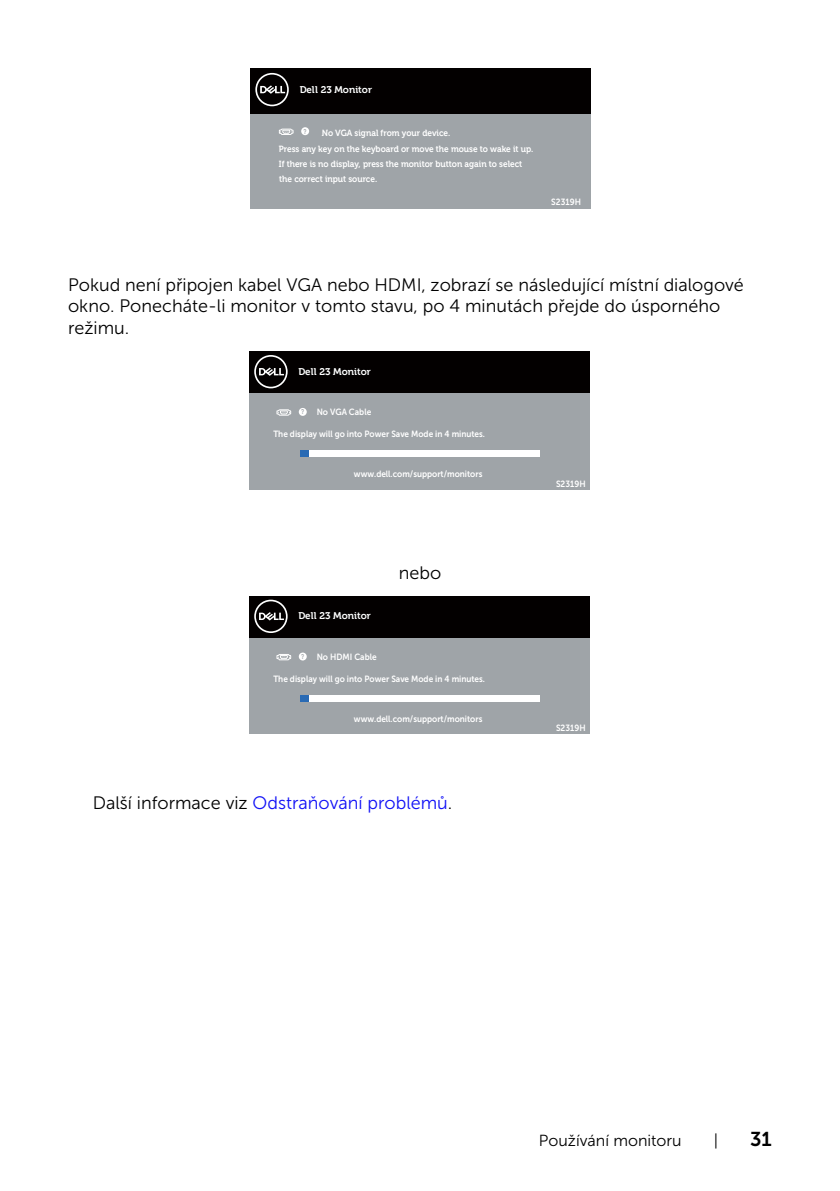
<style>
.page{position:relative;width:840px;height:1191px;background:#fff}
.page>*{position:absolute;margin:0;border:0;box-sizing:border-box;transform-origin:0 0}
.t1{font:20px "Museo Sans For Dell 700";color:#000}
.text{font:18px/21.6px "Museo Sans For Dell 300";color:#000}
.drawing{font:18px "Museo Sans For Dell 300";color:#1111f6}
.t2{font:16px "Museo Sans For Dell 300";color:#000}
.t3{font:700 9.8px "Museo For Dell";color:#fff}
.t4{font:9px "Museo Sans For Dell 700";color:#fff;scale:.92 1}
.t5{font:700 9px/16.4px "Museo For Dell";color:#fff;scale:.92 1}
.t6{font:700 6.8px "Arial";color:#9fa4a8;scale:.73 1}
.s1{color:#000}
</style>
<div class="page">
<div style="left:249px;top:108px;width:341px;height:101px;background:#9fa4a8"></div>
<div style="left:250px;top:68px;width:340px;height:45px;background:#030000"></div>
<svg style="left:255px;top:73px;width:33px;height:33px"></svg>
<div style="left:301px;top:127px;width:8px;height:8px;background:#fff;border-radius:50%"></div>
<svg style="left:278px;top:128px;width:15px;height:7px"></svg>
<div style="left:249px;top:388px;width:340px;height:101px;background:#9fa4a8"></div>
<div style="left:250px;top:352px;width:339px;height:41px;background:#030000"></div>
<div style="left:300px;top:451px;width:239px;height:6px;background:#fff"></div>
<div style="left:300px;top:451px;width:8px;height:6px;background:#296ab4"></div>
<div style="left:298px;top:408px;width:8px;height:8px;background:#fff;border-radius:50%"></div>
<svg style="left:276px;top:409px;width:15px;height:7px"></svg>
<svg style="left:254px;top:355px;width:33px;height:33px"></svg>
<div style="left:249px;top:632px;width:340px;height:102px;background:#9fa4a8"></div>
<div style="left:250px;top:596px;width:339px;height:41px;background:#030000"></div>
<div style="left:300px;top:695px;width:239px;height:6px;background:#fff"></div>
<div style="left:300px;top:695px;width:8px;height:6px;background:#296ab4"></div>
<div style="left:298px;top:652px;width:8px;height:8px;background:#fff;border-radius:50%"></div>
<svg style="left:276px;top:654px;width:15px;height:7px"></svg>
<svg style="left:254px;top:599px;width:33px;height:34px"></svg>
<p class="t3" style="left:299px;top:84px;width:74px">Dell 23 Monitor</p>
<p class="t6" style="left:303px;top:127px;width:6px">?</p>
<p class="t5" style="left:279px;top:124px;width:278px;text-indent:43px">No VGA signal from your device.<br>Press any key on the keyboard or move the mouse to wake it up.</p>
<p class="t5" style="left:279px;top:170px;width:108px">the correct input source.</p>
<p class="t5" style="left:279px;top:155px;width:266px">If there is no display, press the monitor button again to select</p>
<p class="t4" style="left:551px;top:197px;width:34px">S2319H</p>
<p class="text" style="left:68px;top:274px;width:677px">Pokud není připojen kabel VGA nebo HDMI, zobrazí se následující místní dialogové okno. Ponecháte-li monitor v tomto stavu, po 4 minutách přejde do úsporného režimu.</p>
<p class="t3" style="left:298px;top:366px;width:74px">Dell 23 Monitor</p>
<p class="t4" style="left:316px;top:407px;width:61px">No VGA Cable</p>
<p class="t4" style="left:273px;top:429px;width:231px">The display will go into Power Save Mode in 4 minutes.</p>
<p class="t4" style="left:354px;top:469px;width:141px">www.dell.com/support/monitors</p>
<p class="t6" style="left:301px;top:407px;width:6px">?</p>
<p class="t3" style="left:298px;top:610px;width:74px">Dell 23 Monitor</p>
<p class="text" style="left:398px;top:562px;width:44px">nebo</p>
<p class="t4" style="left:316px;top:652px;width:67px">No HDMI Cable</p>
<p class="t4" style="left:273px;top:673px;width:231px">The display will go into Power Save Mode in 4 minutes.</p>
<p class="t4" style="left:354px;top:713px;width:141px">www.dell.com/support/monitors</p>
<p class="t6" style="left:301px;top:652px;width:6px">?</p>
<p class="drawing" style="left:93px;top:793px;width:361px"><span class="s1">Další informace viz</span> Odstraňování problémů<span class="s1">.</span></p>
<p class="t4" style="left:555px;top:479px;width:34px">S2319H</p>
<p class="t4" style="left:555px;top:723px;width:34px">S2319H</p>
<h3 class="t2" style="left:538px;top:1131px;width:144px">Používání monitoru</h3>
<h3 class="t2" style="left:713px;top:1131px;width:6px">|</h3>
<h1 class="t1" style="left:749px;top:1127px;width:23px">31</h1>
</div>
